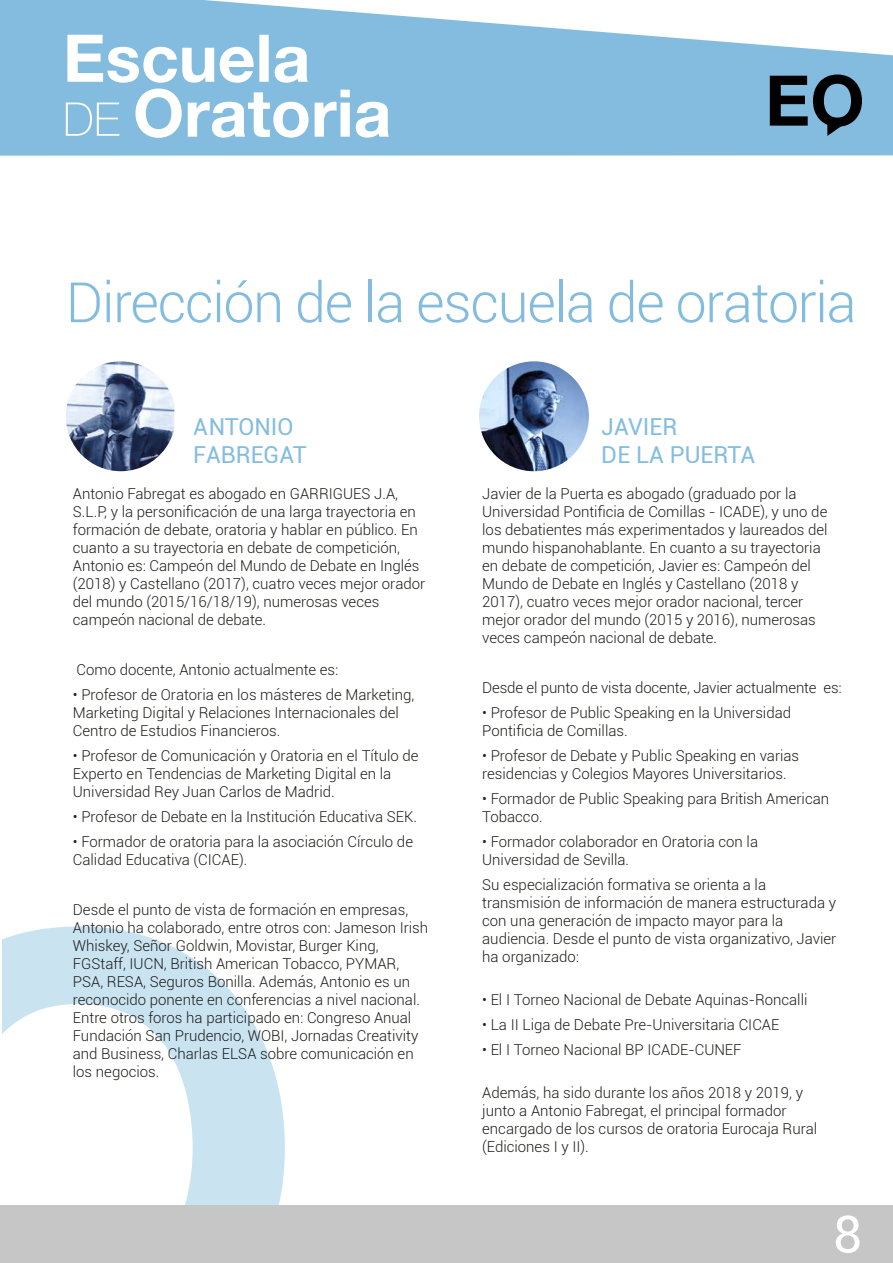
<style>
.page{position:relative;width:893px;height:1263px;background:#fff}
.page>*{position:absolute;margin:0;border:0;box-sizing:border-box;transform-origin:0 0}
.t1{font:700 69.9px "Helvetica Neue";color:#010101}
.t2{font:300 55.8px "Roboto";letter-spacing:-.025em;color:#64acd6}
.t3{font:51.45px "Roboto";color:#fff}
.t4{font:23.4px/28px "Roboto";color:#64acd6}
.t5{font:300 15px/18px "Roboto";color:#1d1d1b}
</style>
<div class="page">
<svg style="left:2px;top:926px;width:283px;height:279px"></svg>
<svg style="left:0;top:0;width:893px;height:156px;fill:#83bcde"></svg>
<svg style="left:827px;top:120px;width:22px;height:16px"></svg>
<svg style="left:66px;top:89px;width:323px;height:49px"></svg>
<svg style="left:67px;top:35px;width:241px;height:48px"></svg>
<div style="left:0;top:1205px;width:893px;height:58px;background:#c7c6c6"></div>
<img style="left:66px;top:361px;width:108px;height:110px">
<img style="left:479px;top:361px;width:110px;height:110px;border-radius:54px">
<h1 class="t1" style="left:765px;top:46px;width:101px">EO</h1>
<h2 class="t2" style="left:66px;top:264px;width:792px">Dirección de la escuela de oratoria</h2>
<h3 class="t4" style="left:194px;top:411px;width:114px">ANTONIO<br>FABREGAT</h3>
<h3 class="t4" style="left:602px;top:411px;width:155px">JAVIER<br>DE LA PUERTA</h3>
<p class="t5" style="left:73px;top:484px;width:354px">Antonio Fabregat es abogado en GARRIGUES J.A, S.L.P, y la personificación de una larga trayectoria en formación de debate, oratoria y hablar en público. En cuanto a su trayectoria en debate de competición, Antonio es: Campeón del Mundo de Debate en Inglés (2018) y Castellano (2017), cuatro veces mejor orador del mundo (2015/16/18/19), numerosas veces campeón nacional de debate.</p>
<p class="t5" style="left:77px;top:660px;width:263px">Como docente, Antonio actualmente es:</p>
<p class="t5" style="left:73px;top:685px;width:343px">• Profesor de Oratoria en los másteres de Marketing,<br>Marketing Digital y Relaciones Internacionales del<br>Centro de Estudios Financieros.</p>
<p class="t5" style="left:73px;top:746px;width:347px">• Profesor de Comunicación y Oratoria en el Título de<br>Experto en Tendencias de Marketing Digital en la<br>Universidad Rey Juan Carlos de Madrid.</p>
<p class="t5" style="left:73px;top:807px;width:346px">• Profesor de Debate en la Institución Educativa SEK.</p>
<p class="t5" style="left:73px;top:832px;width:342px">• Formador de oratoria para la asociación Círculo de<br>Calidad Educativa (CICAE).</p>
<p class="t5" style="left:73px;top:900px;width:357px">Desde el punto de vista de formación en empresas, Antonio ha colaborado, entre otros con: Jameson Irish Whiskey, Señor Goldwin, Movistar, Burger King, FGStaff, IUCN, British American Tobacco, PYMAR, PSA, RESA, Seguros Bonilla. Además, Antonio es un reconocido ponente en conferencias a nivel nacional.<br>Entre otros foros ha participado en: Congreso Anual Fundación San Prudencio, WOBI, Jornadas Creativity and Business, Charlas ELSA sobre comunicación en los negocios.</p>
<p class="t5" style="left:482px;top:484px;width:347px">Javier de la Puerta es abogado (graduado por la Universidad Pontificia de Comillas - ICADE), y uno de los debatientes más experimentados y laureados del mundo hispanohablante. En cuanto a su trayectoria en debate de competición, Javier es: Campeón del Mundo de Debate en Inglés y Castellano (2018 y 2017), cuatro veces mejor orador nacional, tercer mejor orador del mundo (2015 y 2016), numerosas veces campeón nacional de debate.</p>
<p class="t5" style="left:482px;top:678px;width:361px">Desde el punto de vista docente, Javier actualmente es:</p>
<p class="t5" style="left:482px;top:703px;width:310px">• Profesor de Public Speaking en la Universidad<br>Pontificia de Comillas.</p>
<p class="t5" style="left:482px;top:746px;width:318px">• Profesor de Debate y Public Speaking en varias residencias y Colegios Mayores Universitarios.</p>
<p class="t5" style="left:482px;top:789px;width:348px">• Formador de Public Speaking para British American<br>Tobacco.</p>
<p class="t5" style="left:482px;top:832px;width:277px">• Formador colaborador en Oratoria con la<br>Universidad de Sevilla.</p>
<p class="t5" style="left:482px;top:875px;width:356px">Su especialización formativa se orienta a la transmisión de información de manera estructurada y con una generación de impacto mayor para la audiencia. Desde el punto de vista organizativo, Javier ha organizado:</p>
<p class="t5" style="left:482px;top:990px;width:327px">• El I Torneo Nacional de Debate Aquinas-Roncalli</p>
<p class="t5" style="left:482px;top:1015px;width:299px">• La II Liga de Debate Pre-Universitaria CICAE</p>
<p class="t5" style="left:482px;top:1040px;width:261px">• El I Torneo Nacional BP ICADE-CUNEF</p>
<p class="t5" style="left:482px;top:1083px;width:337px">Además, ha sido durante los años 2018 y 2019, y junto a Antonio Fabregat, el principal formador encargado de los cursos de oratoria Eurocaja Rural (Ediciones I y II).</p>
<h3 class="t3" style="left:833px;top:1198px;width:30px">8</h3>
</div>
